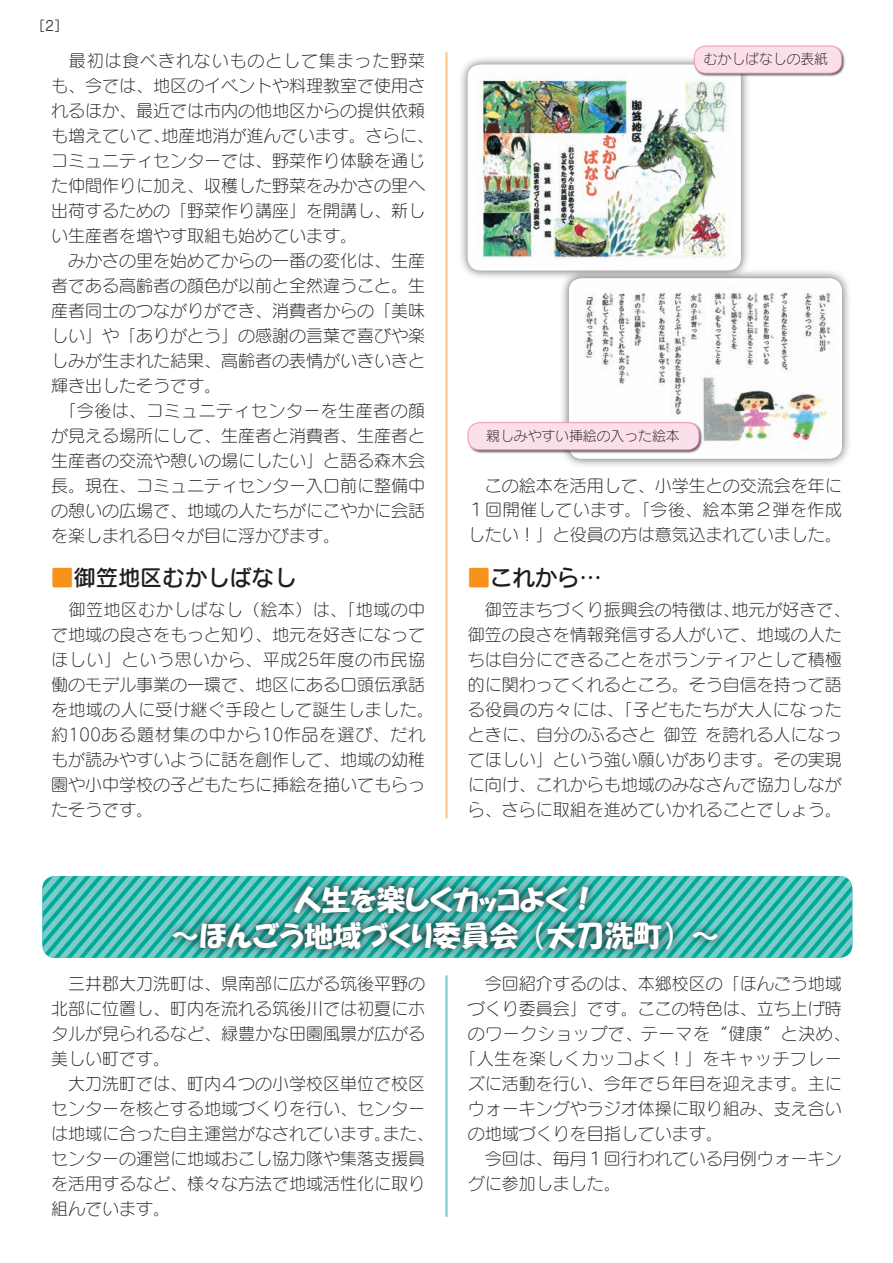
<style>
.page{position:relative;width:893px;height:1263px;background:#fff}
.page>*{position:absolute;margin:0;border:0;box-sizing:border-box;transform-origin:0 0}
.t1{font:28.65px/36.2px "HGP Soei Kakupoptai";color:#fff;text-align:center}
.t2{font:22.35px "Seurat Pro DB";color:#231f20}
.t3{font:16.95px/25px "Seurat Pro L";color:#231f20}
.t4{font:16.95px "Seurat Pro L";letter-spacing:.03em;color:#231f20}
.t5{font:16.95px "Seurat Pro L";letter-spacing:.025em;color:#231f20}
.t6{font:13.8px "Seurat Pro L";color:#231f20}
.t7{font:13.8px "Seurat Pro M";color:#231f20}
.s1{color:#f7931d}
</style>
<div class="page">
<svg style="left:42px;top:876px;width:810px;height:82px;background:#48bdb6"></svg>
<svg style="left:164px;top:876px;width:562px;height:82px;background:#3f9d97"></svg>
<div style="left:458px;top:55px;width:292px;height:225px;background:#231f20;opacity:.7"></div>
<img style="left:468px;top:65px;width:273px;height:205px">
<div style="left:468px;top:65px;width:273px;height:205px;border:4px solid #fff;border-radius:11px"></div>
<div style="left:559px;top:269px;width:292px;height:199px;background:#231f20;opacity:.7"></div>
<img style="left:569px;top:278px;width:273px;height:181px">
<div style="left:569px;top:278px;width:273px;height:181px;border:4px solid #fff;border-radius:11px"></div>
<div style="left:693px;top:45px;width:153px;height:32px;background:#231f20;opacity:.75"></div>
<div style="left:694px;top:46px;width:148px;height:27px;background:#fbdfeb;border-radius:12px"></div>
<div style="left:694px;top:46px;width:148px;height:27px;border:1px solid #f499c2;border-radius:12px"></div>
<div style="left:467px;top:422px;width:236px;height:32px;background:#231f20;opacity:.75"></div>
<div style="left:468px;top:423px;width:231px;height:27px;background:#fbdfeb;border-radius:12px"></div>
<div style="left:468px;top:422px;width:231px;height:28px;border:1px solid #f499c2;border-radius:12px"></div>
<hr style="left:445px;top:52px;width:3px;height:766px;background:#fdc689">
<hr style="left:445px;top:975px;width:3px;height:242px;background:#7accc8">
<p class="t7" style="left:31px;top:17px;width:38px">［2］</p>
<p class="t3" style="left:51px;top:47px;width:384px">　最初は食べきれないものとして集まった野菜も、今では、地区のイベントや料理教室で使用されるほか、最近では市内の他地区からの提供依頼も増えていて、地産地消が進んでいます。さらに、コミュニティセンターでは、野菜作り体験を通じた仲間作りに加え、収穫した野菜をみかさの里へ出荷するための「野菜作り講座」を開講し、新しい生産者を増やす取組も始めています。<br>　みかさの里を始めてからの一番の変化は、生産者である高齢者の顔色が以前と全然違うこと。生産者同士のつながりができ、消費者からの「美味しい」や「ありがとう」の感謝の言葉で喜びや楽しみが生まれた結果、高齢者の表情がいきいきと輝き出したそうです。<br>　「今後は、コミュニティセンターを生産者の顔が見える場所にして、生産者と消費者、生産者と生産者の交流や憩いの場にしたい」と語る森木会長。現在、コミュニティセンター入口前に整備中の憩いの広場で、地域の人たちがにこやかに会話を楽しまれる日々が目に浮かびます。</p>
<p class="t2" style="left:51px;top:563px;width:247px"><span class="s1">■</span>御笠地区むかしばなし</p>
<p class="t3" style="left:51px;top:597px;width:384px">　御笠地区むかしばなし（絵本）は、「地域の中で地域の良さをもっと知り、地元を好きになってほしい」という思いから、平成25年度の市民協働のモデル事業の一環で、地区にある口頭伝承話を地域の人に受け継ぐ手段として誕生しました。約100ある題材集の中から10作品を選び、だれもが読みやすいように話を創作して、地域の幼稚園や小中学校の子どもたちに挿絵を描いてもらったそうです。</p>
<p class="t6" style="left:704px;top:50px;width:126px">むかしばなしの表紙</p>
<p class="t6" style="left:486px;top:427px;width:195px">親しみやすい挿絵の入った絵本</p>
<p class="t3" style="left:468px;top:472px;width:376px;text-align:justify">　この絵本を活用して、小学生との交流会を年に１回開催しています。「今後、絵本第２弾を作成したい！」と役員の方は意気込まれていました。</p>
<p class="t2" style="left:468px;top:563px;width:135px"><span class="s1">■</span>これから…</p>
<p class="t3" style="left:468px;top:597px;width:384px">　御笠まちづくり振興会の特徴は、地元が好きで、御笠の良さを情報発信する人がいて、地域の人たちは自分にできることをボランティアとして積極的に関わってくれるところ。そう自信を持って語る役員の方々には、「子どもたちが大人になったときに、自分のふるさと 御笠 を誇れる人になってほしい」という強い願いがあります。その実現に向け、これからも地域のみなさんで協力しながら、さらに取組を進めていかれることでしょう。</p>
<p class="t1" style="left:171px;top:881px;width:550px">人生を楽しくカッコよく！<br>～ほんごう地域づくり委員会（大刀洗町）～</p>
<p class="t3" style="left:51px;top:971px;width:384px">　三井郡大刀洗町は、県南部に広がる筑後平野の北部に位置し、町内を流れる筑後川では初夏にホタルが見られるなど、緑豊かな田園風景が広がる美しい町です。<br>　大刀洗町では、町内４つの小学校区単位で校区センターを核とする地域づくりを行い、センターは地域に合った自主運営がなされています。また、センターの運営に地域おこし協力隊や集落支援員を活用するなど、様々な方法で地域活性化に取り組んでいます。</p>
<p class="t3" style="left:468px;top:971px;width:376px">　今回紹介するのは、本郷校区の「ほんごう地域</p>
<p class="t3" style="left:468px;top:996px;width:376px">づくり委員会」です。ここの特色は、立ち上げ時</p>
<p class="t4" style="left:468px;top:1023px;width:384px">のワークショップで、テーマを“健康”と決め、</p>
<p class="t5" style="left:459px;top:1048px;width:384px">「人生を楽しくカッコよく！」をキャッチフレー</p>
<p class="t3" style="left:468px;top:1071px;width:376px">ズに活動を行い、今年で５年目を迎えます。主に</p>
<p class="t3" style="left:468px;top:1096px;width:376px">ウォーキングやラジオ体操に取り組み、支え合い</p>
<p class="t3" style="left:468px;top:1121px;width:257px">の地域づくりを目指しています。</p>
<p class="t3" style="left:468px;top:1146px;width:376px">　今回は、毎月１回行われている月例ウォーキン</p>
<p class="t3" style="left:468px;top:1171px;width:155px">グに参加しました。</p>
</div>
